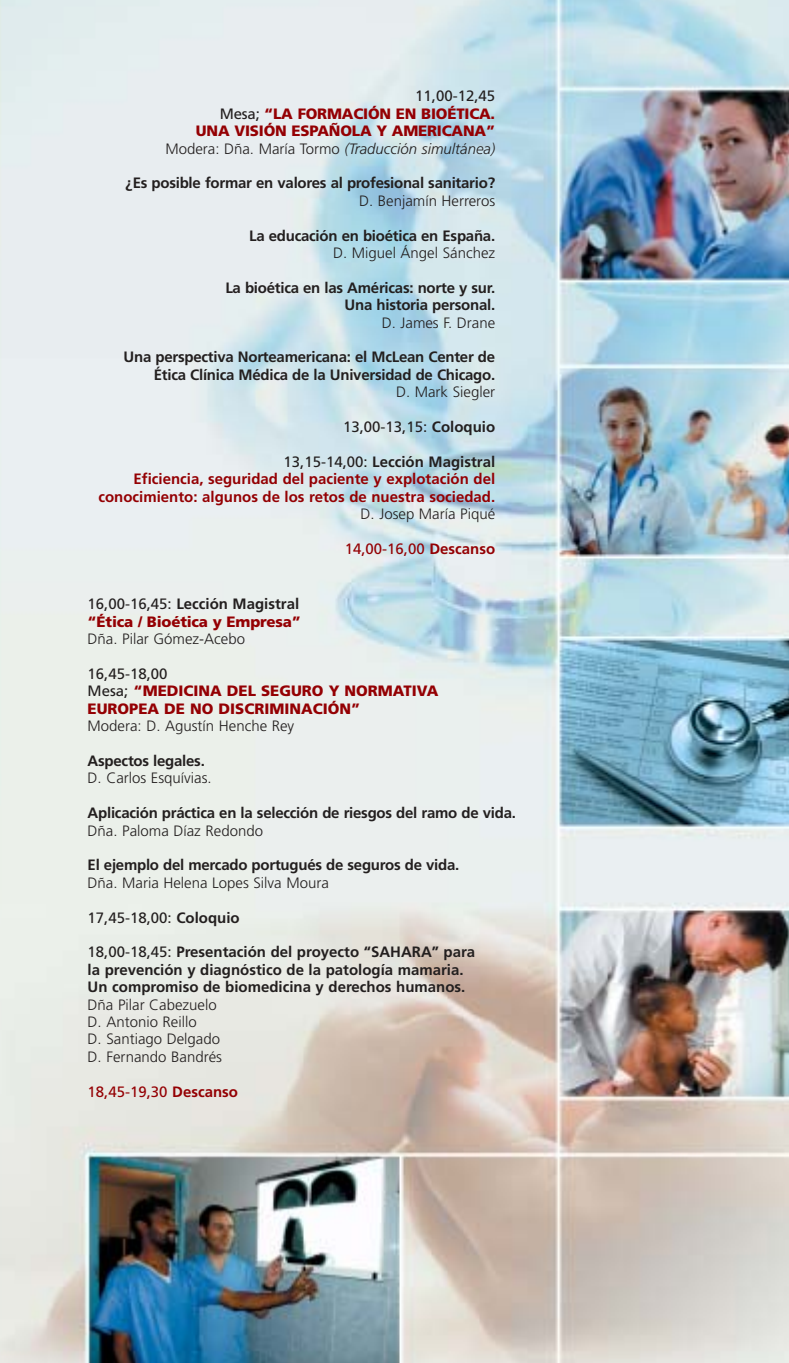
<style>
.page{position:relative;width:789px;height:1363px;background:#fff}
.page>*{position:absolute;margin:0;border:0;box-sizing:border-box;transform-origin:0 0}
.t1{font:700 15px/17.4px "Frutiger";letter-spacing:-.015em;color:#231f1f;text-align:right}
.t2{font:300 15px/17.4px "Frutiger";color:#231f1f}
.t3{font:900 15px/17.4px "Frutiger";letter-spacing:-.01em;color:#940003}
.t4{font:700 15px/17.4px "Frutiger";color:#940003;text-align:right}
.t5{font:15px "Frutiger";color:#231f1f}
.t6{font:15px "Frutiger";color:#940003}
.s1{font-weight:400;color:#231f1f}
.s2{font-weight:300;color:#231f1f}
.s3{font-weight:300;font-style:italic;color:#231f1f}
.s4{font-weight:700}
.s5{color:#231f1f}
.s6{font-weight:700;color:#231f1f}
.s7{font-weight:400}
</style>
<div class="page">
<img style="left:0;top:0;width:789px;height:1362px">
<p class="t3" style="left:165px;top:88px;width:331px;text-align:right"><span class="s1">11,00-12,45<br>Mesa;</span> “LA FORMACIÓN EN BIOÉTICA.<br>UNA VISIÓN ESPAÑOLA Y AMERICANA”<br><span class="s2">Modera: Dña. María Tormo</span> <span class="s3">(Traducción simultánea)</span></p>
<p class="t1" style="left:126px;top:175px;width:371px">¿Es posible formar en valores al profesional sanitario?</p>
<p class="t2" style="left:359px;top:193px;width:138px">D. Benjamín Herreros</p>
<p class="t1" style="left:249px;top:228px;width:248px">La educación en bioética en España.</p>
<p class="t2" style="left:333px;top:245px;width:164px">D. Miguel Ángel Sánchez</p>
<p class="t1" style="left:225px;top:280px;width:271px">La bioética en las Américas: norte y sur.<br>Una historia personal.</p>
<p class="t2" style="left:382px;top:315px;width:115px">D. James F. Drane</p>
<p class="t1" style="left:124px;top:349px;width:373px">Una perspectiva Norteamericana: el McLean Center de<br>Ética Clínica Médica de la Universidad de Chicago.</p>
<p class="t2" style="left:396px;top:384px;width:101px">D. Mark Siegler</p>
<p class="t5" style="left:343px;top:421px;width:154px">13,00-13,15: <span class="s4">Coloquio</span></p>
<p class="t4" style="left:98px;top:454px;width:398px"><span class="s1">13,15-14,00:</span> <span class="s5">Lección Magistral<br></span>Eficiencia, seguridad del paciente y explotación del conocimiento: algunos de los retos de nuestra sociedad.</p>
<p class="t2" style="left:361px;top:506px;width:136px">D. Josep María Piqué</p>
<p class="t6" style="left:345px;top:542px;width:152px">14,00-16,00 <span class="s4">Descanso</span></p>
<p class="t3" style="left:88px;top:596px;width:215px"><span class="s1">16,00-16,45:</span> <span class="s6">Lección Magistral </span>“Ética / Bioética y Empresa”</p>
<p class="t2" style="left:88px;top:631px;width:159px">Dña. Pilar Gómez-Acebo</p>
<p class="t3" style="left:88px;top:666px;width:352px"><span class="s1">16,45-18,00<br>Mesa;</span> “MEDICINA DEL SEGURO Y NORMATIVA<br>EUROPEA DE NO DISCRIMINACIÓN”</p>
<p class="t2" style="left:88px;top:718px;width:208px">Modera: D. Agustín Henche Rey</p>
<p class="t1" style="left:88px;top:753px;width:119px">Aspectos legales.</p>
<p class="t2" style="left:88px;top:770px;width:126px">D. Carlos Esquívias.</p>
<p class="t1" style="left:88px;top:805px;width:430px">Aplicación práctica en la selección de riesgos del ramo de vida.</p>
<p class="t2" style="left:88px;top:822px;width:177px">Dña. Paloma Díaz Redondo</p>
<p class="t1" style="left:88px;top:857px;width:373px">El ejemplo del mercado portugués de seguros de vida.</p>
<p class="t2" style="left:88px;top:875px;width:243px">Dña. Maria Helena Lopes Silva Moura</p>
<p class="t5" style="left:88px;top:911px;width:154px">17,45-18,00: <span class="s4">Coloquio</span></p>
<p class="t1" style="left:88px;top:944px;width:389px;text-align:left"><span class="s7">18,00-18,45:</span> Presentación del proyecto “SAHARA” para la prevención y diagnóstico de la patología mamaria.<br>Un compromiso de biomedicina y derechos humanos.</p>
<p class="t2" style="left:88px;top:996px;width:136px">Dña Pilar Cabezuelo<br>D. Antonio Reillo<br>D. Santiago Delgado<br>D. Fernando Bandrés</p>
<p class="t6" style="left:88px;top:1085px;width:152px">18,45-19,30 <span class="s4">Descanso</span></p>
</div>
